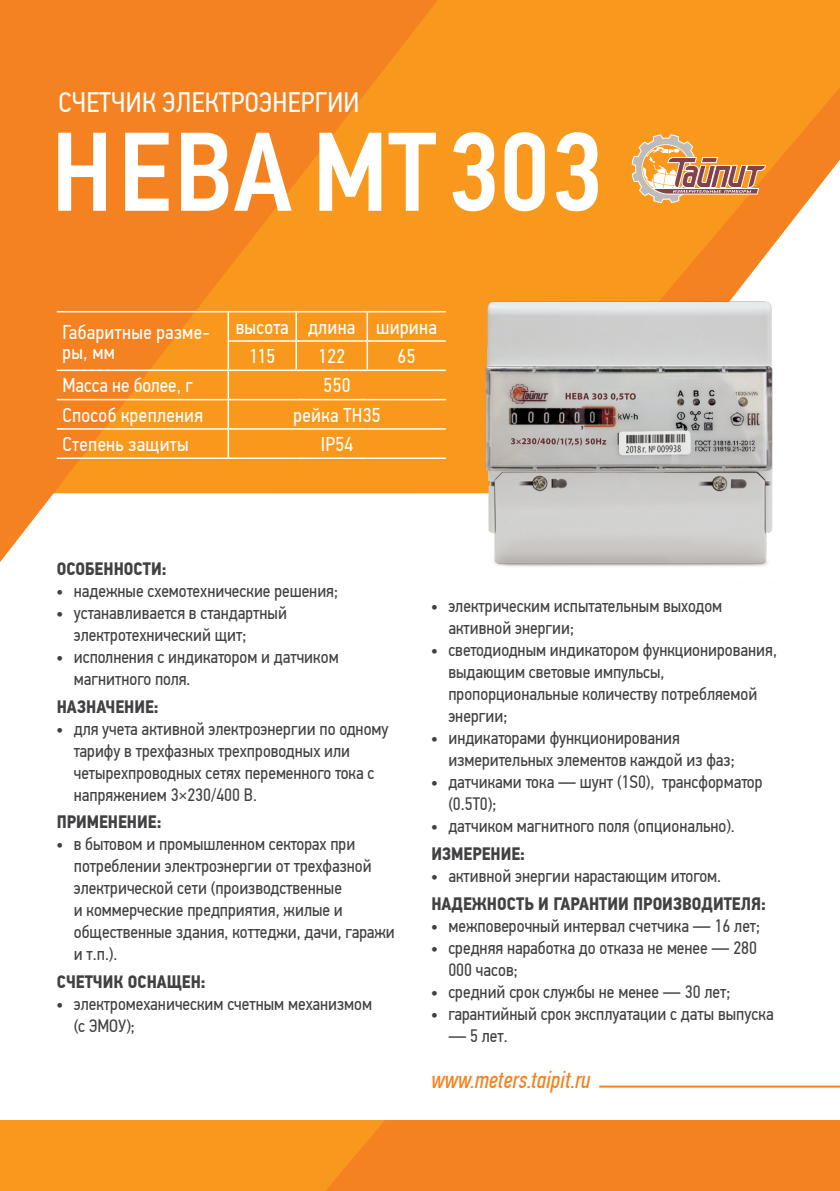
<style>
.page{position:relative;width:840px;height:1191px;background:#fff}
.page>*{position:absolute;margin:0;border:0;box-sizing:border-box;transform-origin:0 0}
.t1{font:500 112.2px "PF Din Text Cond Pro";letter-spacing:.005em;color:#fff}
.t2{font:28.2px "PF Din Text Cond Pro";letter-spacing:.01em;color:#fff}
.t3{font:italic 24.4px "PF Din Text Comp Pro";color:#f58220}
.t4{font:20px/20px "PF Din Text Cond Pro";letter-spacing:.015em;color:#fff}
.t5{font:18px/22px "PF Din Text Cond Pro";color:#414042}
.t6{font:700 18px "PF Din Text Cond Pro";color:#414042}
.s1{font-family:"Myriad Pro";font-weight:700}
.s2{font-weight:700}
</style>
<div class="page">
<div style="left:437px;top:0;width:402px;height:493px;background:#f8991d"></div>
<svg style="left:496px;top:87px;width:343px;height:406px;fill:#f8991d"></svg>
<svg style="left:0;top:0;width:437px;height:562px;background:#f79939"></svg>
<div style="left:0;top:1120px;width:839px;height:71px;background:#f8991d"></div>
<div style="left:326px;top:1120px;width:513px;height:71px;background:#f58220"></div>
<svg style="left:631px;top:134px;width:134px;height:69px;background:#df9f5e"></svg>
<hr style="left:599px;top:1085px;width:240px;height:2px;background:#f58220">
<hr style="left:57px;top:311px;width:171px;height:1px;background:#fff">
<hr style="left:228px;top:311px;width:68px;height:1px;background:#fff">
<hr style="left:227px;top:312px;width:2px;height:28px;background:#fff">
<hr style="left:296px;top:311px;width:71px;height:1px;background:#fff">
<hr style="left:295px;top:312px;width:2px;height:28px;background:#fff">
<hr style="left:367px;top:311px;width:78px;height:1px;background:#fff">
<hr style="left:366px;top:312px;width:2px;height:28px;background:#fff">
<hr style="left:227px;top:340px;width:69px;height:2px;background:#fff">
<hr style="left:227px;top:342px;width:2px;height:27px;background:#fff">
<hr style="left:296px;top:340px;width:71px;height:2px;background:#fff">
<hr style="left:295px;top:342px;width:2px;height:27px;background:#fff">
<hr style="left:367px;top:340px;width:78px;height:2px;background:#fff">
<hr style="left:366px;top:342px;width:2px;height:27px;background:#fff">
<hr style="left:57px;top:369px;width:171px;height:2px;background:#fff">
<hr style="left:228px;top:369px;width:68px;height:2px;background:#fff">
<hr style="left:227px;top:371px;width:2px;height:28px;background:#fff">
<hr style="left:296px;top:369px;width:71px;height:2px;background:#fff">
<hr style="left:367px;top:369px;width:78px;height:2px;background:#fff">
<hr style="left:57px;top:399px;width:171px;height:1px;background:#fff">
<hr style="left:228px;top:399px;width:68px;height:1px;background:#fff">
<hr style="left:227px;top:400px;width:2px;height:28px;background:#fff">
<hr style="left:296px;top:399px;width:71px;height:1px;background:#fff">
<hr style="left:367px;top:399px;width:78px;height:1px;background:#fff">
<hr style="left:57px;top:428px;width:171px;height:2px;background:#fff">
<hr style="left:228px;top:428px;width:68px;height:2px;background:#fff">
<hr style="left:227px;top:430px;width:2px;height:27px;background:#fff">
<hr style="left:296px;top:428px;width:71px;height:2px;background:#fff">
<hr style="left:367px;top:428px;width:78px;height:2px;background:#fff">
<hr style="left:57px;top:457px;width:171px;height:2px;background:#fff">
<hr style="left:228px;top:457px;width:68px;height:2px;background:#fff">
<hr style="left:296px;top:457px;width:71px;height:2px;background:#fff">
<hr style="left:367px;top:457px;width:78px;height:2px;background:#fff">
<img style="left:466px;top:289px;width:330px;height:278px">
<h2 class="t2" style="left:58px;top:85px;width:302px">СЧЕТЧИК ЭЛЕКТРОЭНЕРГИИ</h2>
<h1 class="t1" style="left:51px;top:105px;width:553px">НЕВА МТ 303</h1>
<p class="t4" style="left:62px;top:322px;width:149px">Габаритные разме&shy;ры, мм</p>
<p class="t4" style="left:249px;top:312px;width:189px;line-height:29.2px;text-indent:-13px">высота длина ширина<br>115</p>
<p class="t4" style="left:318px;top:346px;width:28px">122</p>
<p class="t4" style="left:397px;top:346px;width:19px">65</p>
<p class="t4" style="left:62px;top:376px;width:132px">Масса не более, г</p>
<p class="t4" style="left:323px;top:376px;width:29px">550</p>
<p class="t4" style="left:62px;top:405px;width:142px">Способ крепления</p>
<p class="t4" style="left:293px;top:405px;width:89px">рейка TH35</p>
<p class="t4" style="left:62px;top:434px;width:128px">Степень защиты</p>
<p class="t4" style="left:320px;top:434px;width:34px">IP54</p>
<p class="t6" style="left:57px;top:557px;width:111px">ОСОБЕННОСТИ:</p>
<p class="t5" style="left:57px;top:579px;width:282px"><span class="s1">•</span> надежные схемотехнические решения;</p>
<p class="t5" style="left:74px;top:601px;width:214px;text-indent:-17px"><span class="s1">•</span> устанавливается в стандартный электротехнический щит;</p>
<p class="t5" style="left:74px;top:645px;width:266px;text-indent:-17px"><span class="s1">•</span> исполнения с индикатором и датчиком магнитного поля.</p>
<p class="t6" style="left:57px;top:695px;width:103px">НАЗНАЧЕНИЕ:</p>
<p class="t5" style="left:74px;top:717px;width:316px;text-indent:-17px"><span class="s1">•</span> для учета активной электроэнергии по одному тарифу в трехфазных трехпроводных или четырехпроводных сетях переменного тока с напряжением 3×230/400 В.</p>
<p class="t6" style="left:57px;top:811px;width:106px">ПРИМЕНЕНИЕ:</p>
<p class="t5" style="left:74px;top:833px;width:322px;text-indent:-17px"><span class="s1">•</span> в бытовом и промышленном секторах при потреблении электроэнергии от трехфазной электрической сети (производственные<br>и коммерческие предприятия, жилые и общественные здания, коттеджи, дачи, гаражи и т.п.).</p>
<p class="t6" style="left:57px;top:970px;width:150px">СЧЕТЧИК ОСНАЩЕН:</p>
<p class="t5" style="left:74px;top:992px;width:300px;text-indent:-17px"><span class="s1">•</span> электромеханическим счетным механизмом (с ЭМОУ);</p>
<p class="t5" style="left:448px;top:595px;width:275px;text-indent:-17px"><span class="s1">•</span> электрическим испытательным выходом активной энергии;</p>
<p class="t5" style="left:448px;top:639px;width:330px;text-indent:-17px"><span class="s1">•</span> светодиодным индикатором функционирования, выдающим световые импульсы, пропорциональные количеству потребляемой энергии;</p>
<p class="t5" style="left:448px;top:727px;width:287px;text-indent:-17px"><span class="s1">•</span> индикаторами функционирования измерительных элементов каждой из фаз;</p>
<p class="t5" style="left:448px;top:771px;width:315px;text-indent:-17px"><span class="s1">•</span> датчиками тока — шунт (1S0), трансформатор (0.5T0);</p>
<p class="t5" style="left:431px;top:812px;width:305px;line-height:27.6px"><span class="s1">•</span> датчиком магнитного поля (опционально).<br><span class="s2">ИЗМЕРЕНИЕ:</span></p>
<p class="t5" style="left:431px;top:862px;width:336px;line-height:27.6px"><span class="s1">•</span> активной энергии нарастающим итогом.<br><span class="s2">НАДЕЖНОСТЬ И ГАРАНТИИ ПРОИЗВОДИТЕЛЯ:</span></p>
<p class="t5" style="left:431px;top:914px;width:330px"><span class="s1">•</span> межповерочный интервал счетчика — 16 лет;</p>
<p class="t5" style="left:448px;top:936px;width:310px;text-indent:-17px"><span class="s1">•</span> средняя наработка до отказа не менее — 280<br>000 часов;</p>
<p class="t5" style="left:431px;top:980px;width:300px"><span class="s1">•</span> средний срок службы не менее — 30 лет;</p>
<p class="t5" style="left:431px;top:1002px;width:343px"><span class="s1">•</span> гарантийный срок эксплуатации с даты выпуска</p>
<p class="t5" style="left:448px;top:1024px;width:61px">— 5 лет.</p>
<h3 class="t3" style="left:431px;top:1065px;width:160px">www.meters.taipit.ru</h3>
</div>
